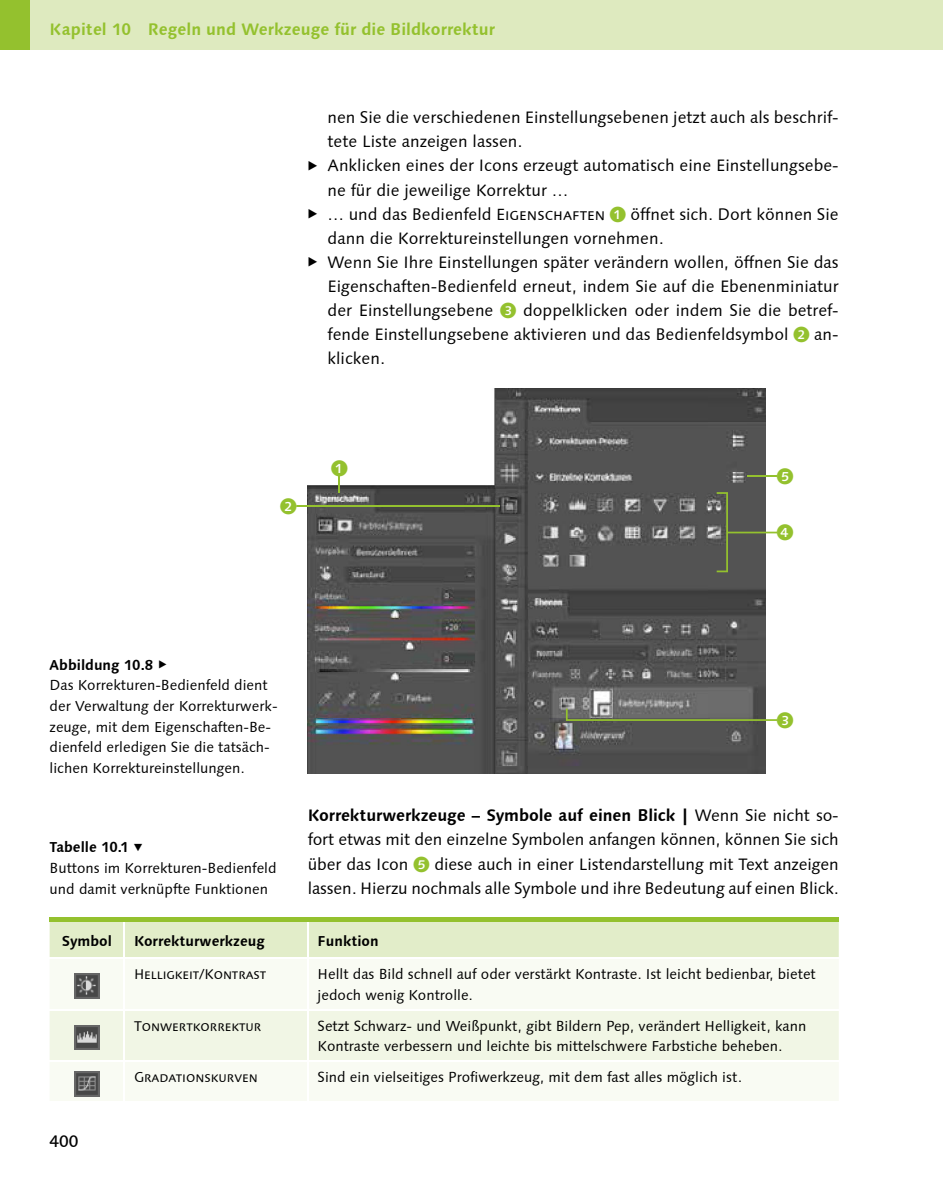
<style>
.page{position:relative;width:943px;height:1191px;background:#fff}
.page>*{position:absolute;margin:0;border:0;box-sizing:border-box;transform-origin:0 0}
.t1{font:16.62px/24.2px "Syntax Next LT Pro";color:#000;text-align:justify}
.t2{font:700 16.62px "Syntax Next LT Pro";color:#94c12e}
.t3{font:16.62px "Galileo Press Callout";color:#94c12e}
.t4{font:500 16.62px "Syntax Next LT Pro";color:#000}
.t5{font:14.35px/20.7px "Syntax Next LT Pro";color:#000}
.t6{font:700 14.35px "Syntax Next LT Pro";color:#000}
.t7{font:14.17px "Syntax Next LT Pro";letter-spacing:.09em;color:#000}
.s1{font-family:"European Pi X";font-size:12.25px}
.s2{font-size:16.28px}
.s3{font-family:"Galileo Press Callout";font-size:16.1px;color:#94c12e}
.s4{font-weight:700}
.s5{font-family:"European Pi X";font-size:10.5px}
</style>
<div class="page">
<div style="left:0;top:0;width:943px;height:50px;background:#deeabf"></div>
<div style="left:0;top:0;width:30px;height:50px;background:#94c12e"></div>
<div style="left:50px;top:922px;width:788px;height:35px;background:#e2edc9"></div>
<div style="left:50px;top:959px;width:788px;height:142px;background:#f9fbf3"></div>
<div style="left:50px;top:1010px;width:788px;height:50px;background:#f1f6e5"></div>
<hr style="left:123px;top:922px;width:2px;height:35px;background:#fff">
<hr style="left:307px;top:922px;width:1px;height:35px;background:#fff">
<hr style="left:123px;top:959px;width:2px;height:50px;background:#fff">
<hr style="left:307px;top:959px;width:1px;height:50px;background:#fff">
<hr style="left:50px;top:1009px;width:74px;height:1px;background:#fff">
<hr style="left:124px;top:1009px;width:184px;height:1px;background:#fff">
<hr style="left:123px;top:1010px;width:2px;height:50px;background:#fff">
<hr style="left:308px;top:1009px;width:530px;height:1px;background:#fff">
<hr style="left:307px;top:1010px;width:1px;height:50px;background:#fff">
<hr style="left:50px;top:1060px;width:74px;height:2px;background:#fff">
<hr style="left:124px;top:1060px;width:184px;height:2px;background:#fff">
<hr style="left:123px;top:1062px;width:2px;height:39px;background:#fff">
<hr style="left:308px;top:1060px;width:530px;height:2px;background:#fff">
<hr style="left:307px;top:1062px;width:1px;height:39px;background:#fff">
<div style="left:50px;top:917px;width:74px;height:5px;background:#94c12e"></div>
<div style="left:124px;top:917px;width:184px;height:5px;background:#94c12e"></div>
<div style="left:308px;top:917px;width:530px;height:5px;background:#94c12e"></div>
<img style="left:74px;top:973px;width:25px;height:25px">
<img style="left:74px;top:1025px;width:25px;height:24px">
<img style="left:74px;top:1071px;width:25px;height:25px">
<img style="left:308px;top:388px;width:458px;height:385px">
<hr style="left:295px;top:505px;width:205px;height:2px;background:#94c12e">
<div style="left:280px;top:499px;width:16px;height:13px;background:#fff;border-radius:50%"></div>
<hr style="left:747px;top:475px;width:31px;height:2px;background:#94c12e">
<div style="left:777px;top:470px;width:16px;height:12px;background:#fff;border-radius:50%"></div>
<svg style="left:716px;top:492px;width:61px;height:80px"></svg>
<svg style="left:566px;top:708px;width:211px;height:13px;background:#787f6a"></svg>
<hr style="left:338px;top:472px;width:2px;height:21px;background:#94c12e">
<div style="left:331px;top:461px;width:16px;height:12px;background:#fff;border-radius:50%"></div>
<p class="t2" style="left:50px;top:18px;width:447px">Kapitel 10 Regeln und Werkzeuge für die Bildkorrektur</p>
<p class="t1" style="left:327px;top:105px;width:512px">nen Sie die verschiedenen Einstellungsebenen jetzt auch als beschrif-</p>
<p class="t1" style="left:327px;top:129px;width:196px">tete Liste anzeigen lassen.</p>
<p class="t1" style="left:308px;top:153px;width:532px"><span class="s1">E</span> Anklicken eines der Icons erzeugt automatisch eine Einstellungsebe-</p>
<p class="t1" style="left:327px;top:178px;width:242px">ne für die jeweilige Korrektur …</p>
<p class="t1" style="left:308px;top:202px;width:532px"><span class="s1">E</span> … und das Bedienfeld <span class="s2">Eigenschaften</span> <span class="s3">1</span> öffnet sich. Dort können Sie</p>
<p class="t1" style="left:327px;top:226px;width:337px">dann die Korrektureinstellungen vornehmen.</p>
<p class="t1" style="left:308px;top:250px;width:532px"><span class="s1">E</span> Wenn Sie Ihre Einstellungen später verändern wollen, öffnen Sie das</p>
<p class="t1" style="left:327px;top:274px;width:512px">Eigenschaften-Bedienfeld erneut, indem Sie auf die Ebenenminiatur</p>
<p class="t1" style="left:327px;top:298px;width:512px">der Einstellungsebene <span class="s3">3</span> doppelklicken oder indem Sie die betref-</p>
<p class="t1" style="left:327px;top:322px;width:512px">fende Einstellungsebene aktivieren und das Bedienfeldsymbol <span class="s3">2</span> an-</p>
<p class="t1" style="left:327px;top:346px;width:59px">klicken.</p>
<p class="t3" style="left:280px;top:498px;width:18px">b</p>
<p class="t3" style="left:331px;top:459px;width:18px">a</p>
<p class="t3" style="left:777px;top:468px;width:18px">e</p>
<p class="t3" style="left:777px;top:524px;width:18px">4</p>
<p class="t5" style="left:50px;top:654px;width:229px"><span class="s4">Abbildung 10.8</span> <span class="s5">E<br></span>Das Korrekturen-Bedienfeld dient der Verwaltung der Korrekturwerk&shy;zeuge, mit dem Eigenschaften-Be&shy;dienfeld erledigen Sie die tatsäch&shy;lichen Korrektureinstellungen.</p>
<p class="t5" style="left:50px;top:836px;width:228px"><span class="s4">Tabelle 10.1</span> <span class="s5">H<br></span>Buttons im Korrekturen-Bedienfeld und damit verknüpfte Funktionen</p>
<p class="t3" style="left:777px;top:712px;width:18px">3</p>
<p class="t1" style="left:308px;top:803px;width:532px"><span class="s4">Korrekturwerkzeuge – Symbole auf einen Blick |</span> Wenn Sie nicht so&shy;fort etwas mit den einzelne Symbolen anfangen können, können Sie sich über das Icon <span class="s3">5</span> diese auch in einer Listendarstellung mit Text anzeigen lassen. Hierzu nochmals alle Symbole und ihre Bedeutung auf einen Blick.</p>
<p class="t6" style="left:62px;top:931px;width:52px">Symbol</p>
<p class="t6" style="left:134px;top:931px;width:132px">Korrekturwerkzeug</p>
<p class="t6" style="left:317px;top:931px;width:63px">Funktion</p>
<p class="t7" style="left:134px;top:965px;width:132px">Helligkeit/Kontrast</p>
<p class="t5" style="left:317px;top:963px;width:499px">Hellt das Bild schnell auf oder verstärkt Kontraste. Ist leicht bedienbar, bietet jedoch wenig Kontrolle.</p>
<p class="t7" style="left:134px;top:1017px;width:129px">Tonwertkorrektur</p>
<p class="t5" style="left:317px;top:1015px;width:490px">Setzt Schwarz- und Weißpunkt, gibt Bildern Pep, verändert Helligkeit, kann<br>Kontraste verbessern und leichte bis mittelschwere Farbstiche beheben.</p>
<p class="t7" style="left:134px;top:1068px;width:125px">Gradationskurven</p>
<p class="t5" style="left:317px;top:1067px;width:426px">Sind ein vielseitiges Profiwerkzeug, mit dem fast alles möglich ist.</p>
<p class="t4" style="left:50px;top:1130px;width:30px">400</p>
</div>
